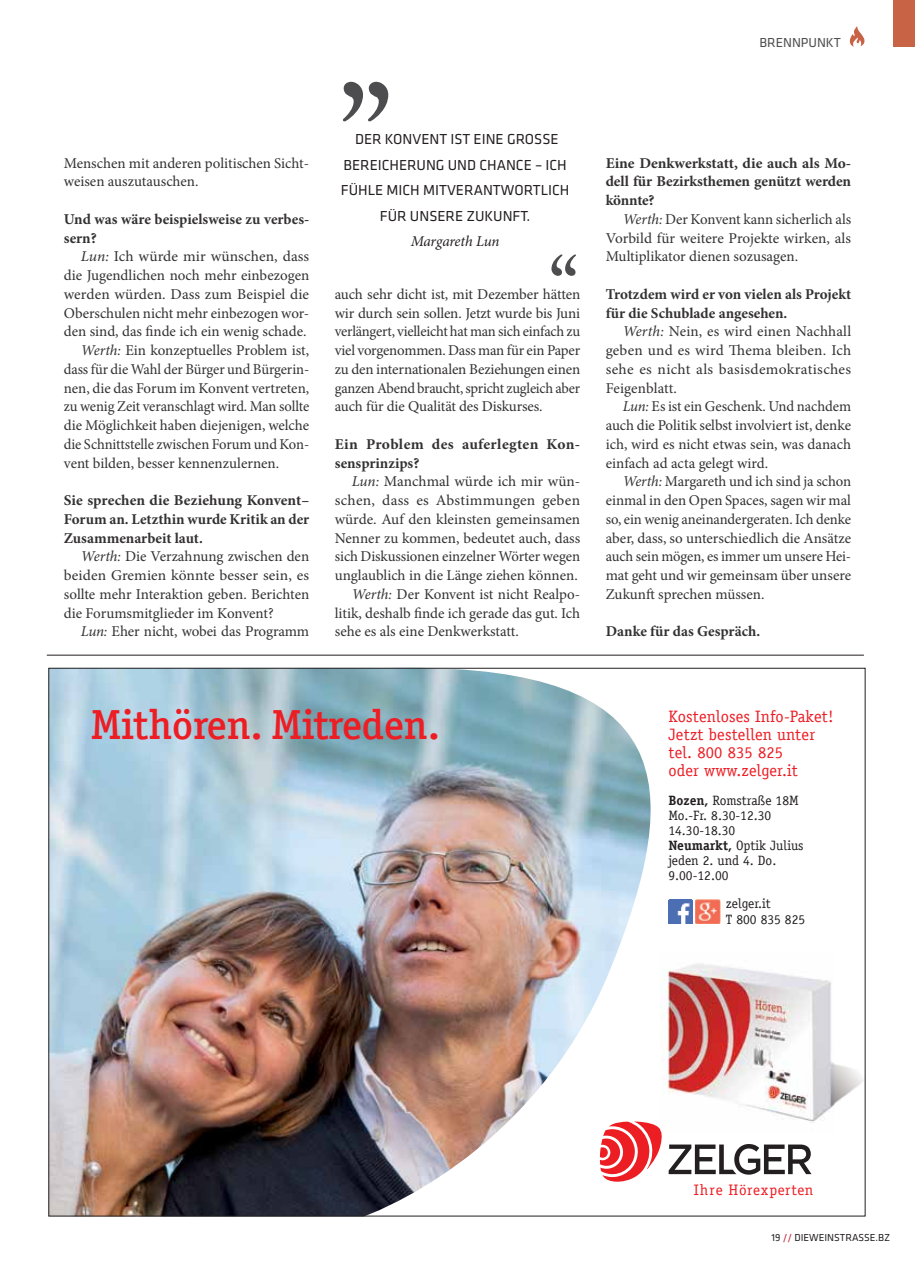
<style>
.page{position:relative;width:915px;height:1263px;background:#fff}
.page>*{position:absolute;margin:0;border:0;box-sizing:border-box;transform-origin:0 0}
.t1{font:500 42px "Officina Ser ITC";color:#ed1d24}
.t2{font:16.5px/18px "Officina Serif";letter-spacing:.01em;color:#ed1d24}
.t3{font:15.15px "Officina Serif";letter-spacing:.04em;color:#ed1d24}
.t4{font:15px/18.8px "Minion Pro";color:#333132;text-align:justify}
.t5{font:700 15px/18.8px "Minion Pro";color:#333132}
.t6{font:15px/25.5px "Klavika";color:#231f20}
.t7{font:15px "Minion Pro";letter-spacing:.02em;color:#333132}
.t8{font:italic 15px "Minion Pro";letter-spacing:-.015em;color:#231f20}
.t9{font:13.5px/15px "Officina Serif";color:#231f20}
.t10{font:13.5px "Klavika";color:#4d4d4f}
.t11{font:10.5px "Klavika";color:#231f20}
.s1{font-style:italic}
.s2{font-weight:700}
.s3{color:#c11a33}
</style>
<div class="page">
<img style="left:50px;top:670px;width:601px;height:544px">
<img style="left:668px;top:899px;width:24px;height:24px">
<img style="left:695px;top:900px;width:24px;height:23px">
<img style="left:660px;top:953px;width:206px;height:181px">
<svg style="left:599px;top:1121px;width:212px;height:61px"></svg>
<hr style="left:47px;top:655px;width:816px;height:1px;background:#231f20">
<svg style="left:343px;top:82px;width:45px;height:39px"></svg>
<svg style="left:551px;top:254px;width:24px;height:22px"></svg>
<div style="left:893px;top:0;width:21px;height:47px;background:#c96346"></div>
<svg style="left:849px;top:26px;width:16px;height:21px"></svg>
<p class="t10" style="left:759px;top:35px;width:83px">BRENNPUNKT</p>
<p class="t4" style="left:64px;top:153px;width:247px">Menschen mit anderen politischen Sicht&shy;weisen auszutauschen.</p>
<p class="t5" style="left:64px;top:209px;width:247px">Und was wäre beispielsweise zu verbes&shy;sern?</p>
<p class="t4" style="left:81px;top:247px;width:230px"><span class="s1">Lun:</span> Ich würde mir wünschen, dass</p>
<p class="t4" style="left:64px;top:266px;width:247px">die Jugendlichen noch mehr einbezogen</p>
<p class="t4" style="left:64px;top:285px;width:247px">werden würden. Dass zum Beispiel die</p>
<p class="t4" style="left:64px;top:303px;width:247px">Oberschulen nicht mehr einbezogen wor-</p>
<p class="t4" style="left:64px;top:322px;width:244px">den sind, das finde ich ein wenig schade.</p>
<p class="t4" style="left:81px;top:341px;width:230px"><span class="s1">Werth:</span> Ein konzeptuelles Problem ist,</p>
<p class="t4" style="left:64px;top:360px;width:247px">dass für die Wahl der Bürger und Bürgerin-</p>
<p class="t4" style="left:64px;top:378px;width:247px">nen, die das Forum im Konvent vertreten,</p>
<p class="t4" style="left:64px;top:397px;width:247px">zu wenig Zeit veranschlagt wird. Man sollte</p>
<p class="t4" style="left:64px;top:416px;width:247px">die Möglichkeit haben diejenigen, welche</p>
<p class="t4" style="left:64px;top:435px;width:247px">die Schnittstelle zwischen Forum und Kon-</p>
<p class="t4" style="left:64px;top:453px;width:217px">vent bilden, besser kennenzulernen.</p>
<p class="t5" style="left:64px;top:491px;width:247px;text-align:justify">Sie sprechen die Beziehung Konvent– Forum an. Letzthin wurde Kritik an der Zusammenarbeit laut.</p>
<p class="t4" style="left:64px;top:547px;width:247px;text-indent:17px"><span class="s1">Werth:</span> Die Verzahnung zwischen den beiden Gremien könnte besser sein, es sollte mehr Interaktion geben. Berichten die Forumsmitglieder im Konvent?</p>
<p class="t4" style="left:81px;top:622px;width:230px"><span class="s1">Lun:</span> Eher nicht, wobei das Programm</p>
<p class="t6" style="left:341px;top:127px;width:227px;text-indent:14px">DER KONVENT IST EINE GROSSE<br>BEREICHERUNG UND CHANCE – ICH<br>FÜHLE MICH MITVERANTWO</p>
<p class="t6" style="left:523px;top:178px;width:47px">RTLICH</p>
<p class="t6" style="left:380px;top:203px;width:105px">FÜR UNSERE ZUKU</p>
<p class="t6" style="left:502px;top:203px;width:29px">NFT.</p>
<p class="t8" style="left:410px;top:231px;width:90px">Margareth Lun</p>
<p class="t4" style="left:334px;top:285px;width:247px">auch sehr dicht ist, mit Dezember hätten wir durch sein sollen. Jetzt wurde bis Juni verlängert, vielleicht hat man sich einfach zu viel vorgenommen. Dass man für ein Paper zu den internationalen Beziehungen einen ganzen Abend braucht, spricht zugleich aber auch für die Qualität des Diskurses.</p>
<p class="t5" style="left:334px;top:434px;width:247px">Ein Problem des auferlegten Kon&shy;sensprinzips?</p>
<p class="t4" style="left:351px;top:472px;width:230px"><span class="s1">Lun:</span> Manchmal würde ich mir wün-</p>
<p class="t7" style="left:334px;top:490px;width:247px">schen, dass es Abstimmungen geben</p>
<p class="t4" style="left:334px;top:510px;width:247px">würde. Auf den kleinsten gemeinsamen</p>
<p class="t4" style="left:334px;top:528px;width:247px">Nenner zu kommen, bedeutet auch, dass</p>
<p class="t4" style="left:334px;top:547px;width:247px">sich Diskussionen einzelner Wörter wegen</p>
<p class="t4" style="left:334px;top:566px;width:244px">unglaublich in die Länge ziehen können.</p>
<p class="t4" style="left:351px;top:585px;width:230px"><span class="s1">Werth:</span> Der Konvent ist nicht Realpo-</p>
<p class="t4" style="left:334px;top:603px;width:247px">litik, deshalb finde ich gerade das gut. Ich</p>
<p class="t4" style="left:334px;top:622px;width:186px">sehe es als eine Denkwerkstatt.</p>
<p class="t5" style="left:605px;top:153px;width:247px;text-align:justify">Eine Denkwerkstatt, die auch als Mo&shy;dell für Bezirksthemen genützt werden könnte?</p>
<p class="t4" style="left:605px;top:210px;width:247px;text-indent:17px"><span class="s1">Werth:</span> Der Konvent kann sicherlich als Vorbild für weitere Projekte wirken, als Multiplikator dienen sozusagen.</p>
<p class="t5" style="left:605px;top:284px;width:247px">Trotzdem wird er von vielen als Projekt für die Schublade angesehen.</p>
<p class="t4" style="left:605px;top:322px;width:247px;text-indent:17px"><span class="s1">Werth:</span> Nein, es wird einen Nachhall geben und es wird Thema bleiben. Ich sehe es nicht als basisdemokratisches Feigenblatt.</p>
<p class="t4" style="left:605px;top:397px;width:247px;text-indent:17px"><span class="s1">Lun:</span> Es ist ein Geschenk. Und nachdem auch die Politik selbst involviert ist, denke ich, wird es nicht etwas sein, was danach einfach ad acta gelegt wird.</p>
<p class="t4" style="left:605px;top:472px;width:247px;text-indent:17px"><span class="s1">Werth:</span> Margareth und ich sind ja schon einmal in den Open Spaces, sagen wir mal so, ein wenig aneinandergeraten. Ich denke aber, dass, so unterschiedlich die Ansätze auch sein mögen, es immer um unsere Hei&shy;mat geht und wir gemeinsam über unsere Zukunft sprechen müssen.</p>
<p class="t5" style="left:605px;top:622px;width:156px">Danke für das Gespräch.</p>
<h1 class="t1" style="left:91px;top:700px;width:350px">Mithören. Mitreden.</h1>
<p class="t2" style="left:668px;top:708px;width:167px">Kostenloses Info-Paket!<br>Jetzt bestellen unter tel. 800 835 825<br>oder www.zelger.it</p>
<p class="t9" style="left:668px;top:793px;width:136px"><span class="s2">Bozen,</span> Romstraße 18M<br>Mo.-Fr. 8.30-12.30<br>14.30-18.30<br><span class="s2">Neumarkt,</span> Optik Julius jeden 2. und 4. Do.<br>9.00-12.00</p>
<p class="t9" style="left:725px;top:896px;width:81px;line-height:16.2px">zelger.it<br>T 800 835 825</p>
<p class="t3" style="left:693px;top:1181px;width:121px">Ihre Hörexperten</p>
<p class="t11" style="left:771px;top:1232px;width:88px">19 <span class="s3">//</span> DIEWEINSTRASSE</p>
<p class="t11" style="left:875px;top:1232px;width:9px">.BZ</p>
</div>
